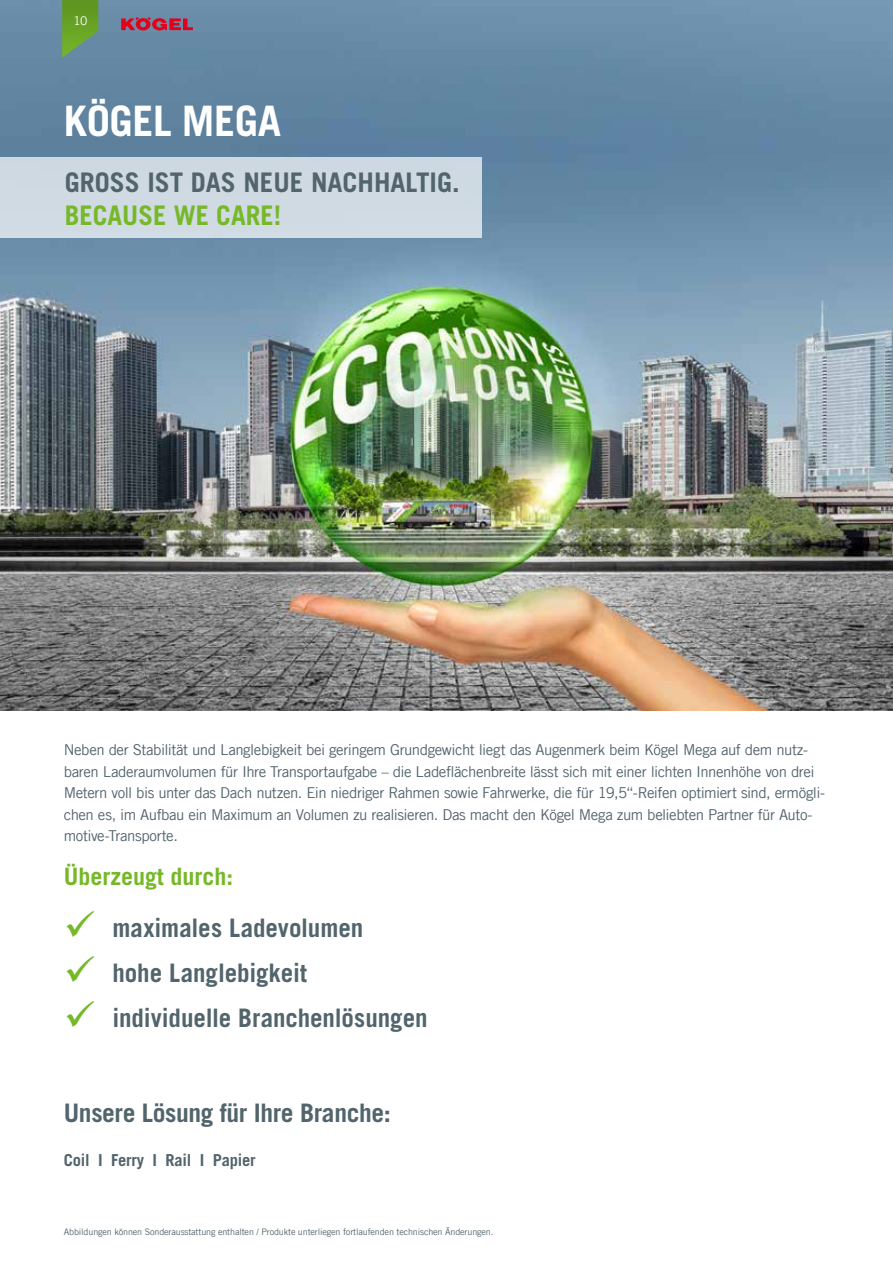
<style>
.page{position:relative;width:893px;height:1263px;background:#fff}
.page>*{position:absolute;margin:0;border:0;box-sizing:border-box;transform-origin:0 0}
.t1{font:700 42px "Trade Gothic LT Com";letter-spacing:-.01em;color:#fff}
.t2{font:700 27px "Trade Gothic LT Com";color:#52646c}
.t3{font:700 27px "Trade Gothic LT Com";color:#76b828}
.t4{font:700 25.5px "Trade Gothic LT Com";letter-spacing:-.005em;color:#52646c}
.t5{font:700 24px "Trade Gothic LT Com";color:#76b828}
.t6{font:700 16.5px "Trade Gothic LT Com";letter-spacing:-.015em;color:#52646c}
.t7{font:15px/21.6px "Trade Gothic LT Com";letter-spacing:-.03em;color:#52646c}
.t8{font:12px "Trade Gothic LT Com";color:#fff}
.t9{font:9px "Trade Gothic LT Com";letter-spacing:-.015em;color:#52646c}
.s1{color:#76b828}
</style>
<div class="page">
<img style="left:0;top:0;width:893px;height:710px">
<svg style="left:62px;top:0;width:36px;height:58px;background:#669b42"></svg>
<svg style="left:121px;top:17px;width:72px;height:13px"></svg>
<div style="left:0;top:157px;width:482px;height:81px;background:#cfdae2"></div>
<p class="t8" style="left:73px;top:14px;width:16px">10</p>
<h1 class="t1" style="left:64px;top:96px;width:219px">KÖGEL MEGA</h1>
<h2 class="t2" style="left:65px;top:166px;width:396px">GROSS IST DAS NEUE NACHHALTIG.</h2>
<h2 class="t3" style="left:65px;top:199px;width:218px">BECAUSE WE CARE!</h2>
<p class="t7" style="left:64px;top:739px;width:763px">Neben der Stabilität und Langlebigkeit bei geringem Grundgewicht liegt das Augenmerk beim Kögel Mega auf dem nutz&shy;baren Laderaumvolumen für Ihre Transportaufgabe – die Ladeflächenbreite lässt sich mit einer lichten Innenhöhe von drei Metern voll bis unter das Dach nutzen. Ein niedriger Rahmen sowie Fahrwerke, die für 19,5“-Reifen optimiert sind, ermögli&shy;chen es, im Aufbau ein Maximum an Volumen zu realisieren. Das macht den Kögel Mega zum beliebten Partner für Auto&shy;motive-Transporte.</p>
<h3 class="t5" style="left:64px;top:861px;width:171px">Überzeugt durch:</h3>
<h3 class="t4" style="left:64px;top:912px;width:301px"><span class="s1">✓</span> maximales Ladevolumen</h3>
<h3 class="t4" style="left:64px;top:957px;width:245px"><span class="s1">✓</span> hohe Langlebigkeit</h3>
<h3 class="t4" style="left:64px;top:1002px;width:365px"><span class="s1">✓</span> individuelle Branchenlösungen</h3>
<h3 class="t4" style="left:64px;top:1097px;width:329px">Unsere Lösung für Ihre Branche:</h3>
<p class="t6" style="left:64px;top:1149px;width:193px">Coil I Ferry I Rail I Papier</p>
<p class="t9" style="left:64px;top:1227px;width:431px">Abbildungen können Sonderausstattung enthalten / Produkte unterliegen fortlaufenden technischen Änderungen.</p>
</div>
